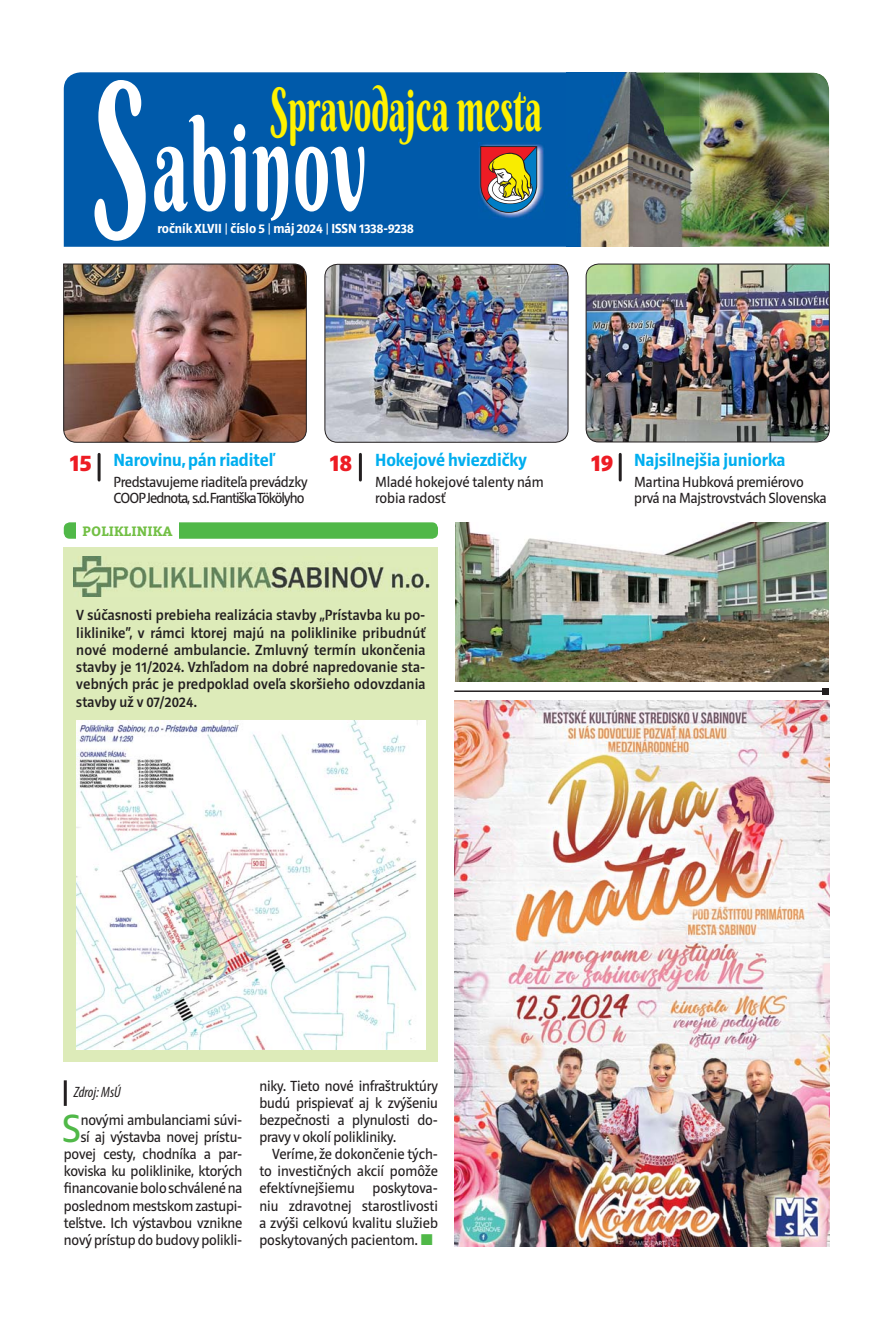
<style>
.page{position:relative;width:893px;height:1319px;background:#fff}
.page>*{position:absolute;margin:0;border:0;box-sizing:border-box;transform-origin:0 0}
.t1{font:126px "Berkshire Swash";letter-spacing:.03em;color:#fff;scale:.57 1}
.t2{font:60.3px "Berkshire Swash";color:#fff200;scale:.57 1}
.t3{font:40.2px "Riga";color:#50b848}
.t4{font:900 24px "Riga";color:#ed1c24}
.t5{font:700 18px "Riga";color:#00aeef}
.t6{font:15px/17px "Riga";letter-spacing:-.01em;color:#231f20;text-align:justify}
.t7{font:500 15px/17.2px "Riga";letter-spacing:.01em;color:#231f20;text-align:justify}
.t8{font:15px/16.5px "Riga";letter-spacing:-.03em;color:#231f20}
.t9{font:italic condensed 15px "Myriad Pro";color:#231f20}
.t10{font:700 13.5px "Riga";color:#fff}
.t11{font:700 13.5px "Bitter";letter-spacing:.01em;color:#72bf44}
.s1{font-size:189px}
.s2{font-weight:400}
.s3{font-weight:900;font-size:24px;color:#ed1c24}
</style>
<div class="page">
<hr style="left:98px;top:454px;width:3px;height:26px;background:#231f20">
<hr style="left:619px;top:454px;width:3px;height:26px;background:#231f20">
<hr style="left:359px;top:454px;width:3px;height:26px;background:#231f20">
<img style="left:63px;top:263px;width:244px;height:180px">
<img style="left:700px;top:72px;width:129px;height:175px">
<div style="left:64px;top:72px;width:502px;height:175px;background:#005aaa"></div>
<img style="left:478px;top:142px;width:67px;height:77px">
<svg style="left:480px;top:146px;width:57px;height:67px;background:#9a8361"></svg>
<img style="left:629px;top:72px;width:71px;height:87px">
<img style="left:629px;top:159px;width:4px;height:88px">
<img style="left:566px;top:72px;width:63px;height:175px">
<img style="left:633px;top:137px;width:67px;height:110px">
<div style="left:64px;top:522px;width:374px;height:16px;background:#50b848;border-radius:6px"></div>
<div style="left:76px;top:520px;width:103px;height:19px;background:#fff"></div>
<img style="left:585px;top:263px;width:245px;height:179px">
<img style="left:325px;top:264px;width:243px;height:178px;border-radius:13px">
<div style="left:324px;top:264px;width:244px;height:178px;border:1px solid #231f20;border-radius:13px"></div>
<img style="left:455px;top:700px;width:375px;height:546px">
<hr style="left:64px;top:1080px;width:3px;height:25px;background:#231f20">
<div style="left:64px;top:547px;width:374px;height:514px;background:#ddebb9"></div>
<hr style="left:454px;top:690px;width:371px;height:2px;background:#231f20">
<svg style="left:822px;top:688px;width:6px;height:6px"></svg>
<img style="left:73px;top:556px;width:357px;height:40px">
<img style="left:455px;top:522px;width:374px;height:159px">
<img style="left:76px;top:720px;width:349px;height:329px">
<h1 class="t1" style="left:94px;top:87px;width:481px"><span class="s1">S</span>abinov</h1>
<h2 class="t2" style="left:270px;top:72px;width:478px">Spravodajca mesta</h2>
<p class="t10" style="left:157px;top:222px;width:258px">ročník XLVII <span class="s2">|</span> číslo 5 <span class="s2">|</span> máj 2024 <span class="s2">|</span> ISSN 1338-9238</p>
<p class="t5" style="left:70px;top:451px;width:205px"><span class="s3">15</span> Narovinu, pán riaditeľ</p>
<h3 class="t4" style="left:591px;top:451px;width:23px">19</h3>
<p class="t8" style="left:114px;top:474px;width:195px">Predstavujeme riaditeľa prevádzky<br>COOP Jednota, s.d.Františka Tökölyho</p>
<p class="t5" style="left:330px;top:451px;width:198px"><span class="s3">18</span> Hokejové hviezdičky</p>
<p class="t6" style="left:375px;top:474px;width:170px;line-height:16.5px">Mladé hokejové talenty nám robia radosť</p>
<p class="t11" style="left:82px;top:524px;width:92px">POLIKLINIKA</p>
<p class="t5" style="left:634px;top:451px;width:153px">Najsilnejšia juniorka</p>
<p class="t6" style="left:634px;top:474px;width:194px;line-height:16.5px">Martina Hubková premiérovo prvá na Majstrovstvách Slovenska</p>
<p class="t7" style="left:76px;top:607px;width:351px">V súčasnosti prebieha realizácia stavby „Prístavba ku po&shy;liklinike“, v rámci ktorej majú na poliklinike pribudnúť nové moderné ambulancie. Zmluvný termín ukončenia stavby je 11/2024. Vzhľadom na dobré napredovanie sta&shy;vebných prác je predpoklad oveľa skoršieho odovzdania stavby už v 07/2024.</p>
<p class="t9" style="left:74px;top:1086px;width:49px">Zdroj: MsÚ</p>
<p class="t6" style="left:64px;top:1112px;width:180px;text-align:right">novými ambulanciami súvi-<br>sí aj výstavba novej prístu&shy;povej cesty, chodníka a par&shy;koviska ku poliklinike, ktorých financovanie bolo schválené na poslednom mestskom zastupi&shy;teľstve. Ich výstavbou vznikne nový prístup do budovy polikli-</p>
<h3 class="t3" style="left:63px;top:1108px;width:20px">S</h3>
<p class="t6" style="left:259px;top:1078px;width:180px">niky. Tieto nové infraštruktúry budú prispievať aj k zvýšeniu bezpečnosti a plynulosti do&shy;pravy v okolí polikliniky.</p>
<p class="t6" style="left:259px;top:1146px;width:180px;text-indent:13px">Veríme, že dokončenie tých&shy;to investičných akcií pomôže efektívnejšiemu poskytova&shy;niu zdravotnej starostlivosti a zvýši celkovú kvalitu služieb poskytovaných pacientom.</p>
</div>
